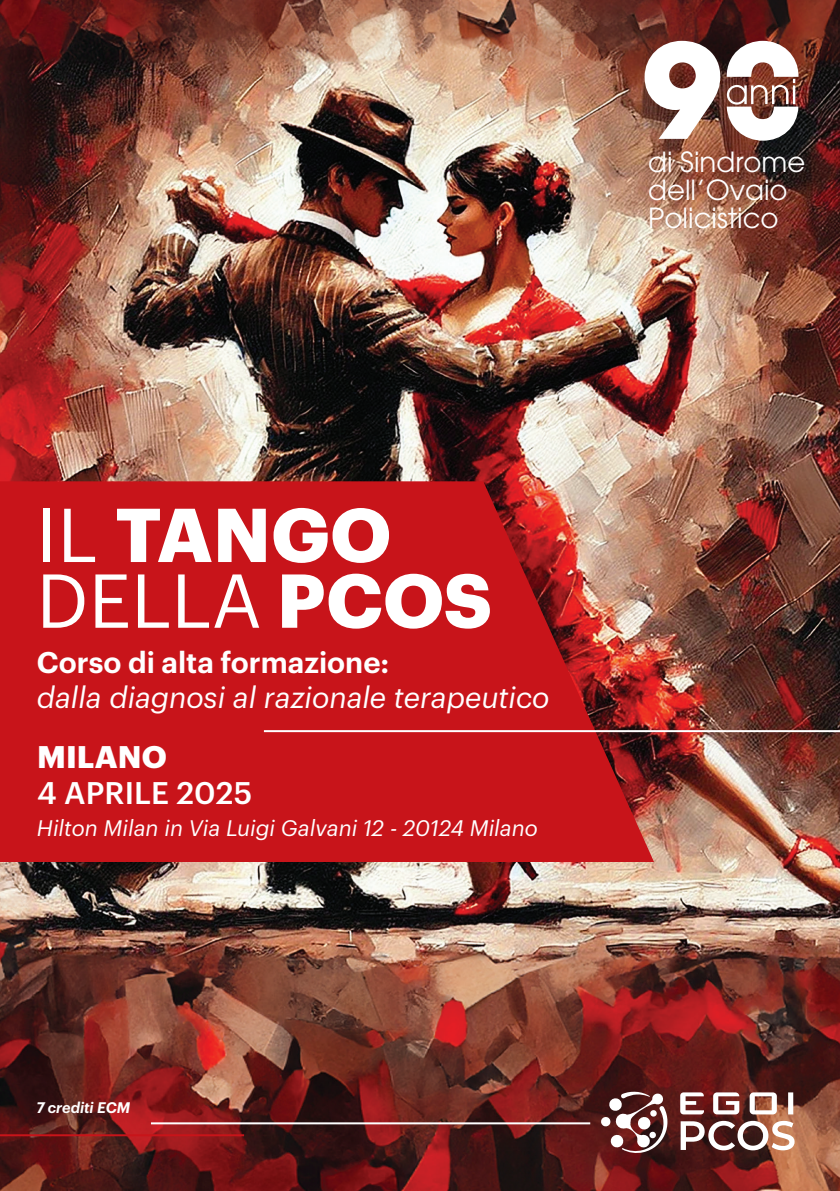
<style>
.page{position:relative;width:840px;height:1191px;background:#fff}
.page>*{position:absolute;margin:0;border:0;box-sizing:border-box;transform-origin:0 0}
.t1{font:700 74.4px/65.8px "Graphik";letter-spacing:.005em;color:#fff}
.t2{font:500 30.6px "Graphik";letter-spacing:.005em;color:#fff}
.t3{font:700 30.6px "Graphik";letter-spacing:.005em;color:#fff}
.t4{font:italic 29.2px "Graphik";color:#fff}
.t5{font:600 29.2px "Graphik";color:#fff}
.t6{font:27.6px/28px "ITC Avant Garde Pro";color:#fff}
.t7{font:italic 22px "Graphik";color:#fff}
.t8{font:italic 600 15px "Graphik";color:#fff}
.s1{font-weight:400}
</style>
<div class="page">
<img style="left:0;top:0;width:839px;height:1191px">
<img style="left:644px;top:41px;width:76px;height:98px">
<img style="left:726px;top:41px;width:72px;height:100px">
<svg style="left:0;top:481px;width:653px;height:381px;background:#c51c20"></svg>
<hr style="left:264px;top:730px;width:575px;height:2px;background:#fff">
<hr style="left:0;top:1134px;width:244px;height:2px;background:#c8141a">
<svg style="left:749px;top:1092px;width:27px;height:22px"></svg>
<svg style="left:712px;top:1092px;width:26px;height:22px"></svg>
<svg style="left:787px;top:1092px;width:5px;height:22px"></svg>
<svg style="left:679px;top:1092px;width:24px;height:22px"></svg>
<svg style="left:680px;top:1120px;width:114px;height:30px"></svg>
<svg style="left:600px;top:1090px;width:73px;height:63px"></svg>
<hr style="left:151px;top:1122px;width:439px;height:2px;background:#fff">
<p class="t6" style="left:647px;top:147px;width:159px">di Sindrome dell’Ovaio<br>Policistico</p>
<h1 class="t1" style="left:36px;top:495px;width:456px"><span class="s1">IL</span> TANGO<br><span class="s1">DELLA</span> PCOS</h1>
<h3 class="t5" style="left:37px;top:640px;width:353px">Corso di alta formazione:</h3>
<h3 class="t4" style="left:37px;top:675px;width:514px">dalla diagnosi al razionale terapeutico</h3>
<h2 class="t3" style="left:37px;top:733px;width:131px">MILANO</h2>
<h2 class="t2" style="left:37px;top:770px;width:217px">4 APRILE 2025</h2>
<p class="t7" style="left:37px;top:811px;width:502px">Hilton Milan in Via Luigi Galvani 12 - 20124 Milano</p>
<p class="t8" style="left:36px;top:1096px;width:95px">7 crediti ECM</p>
</div>
